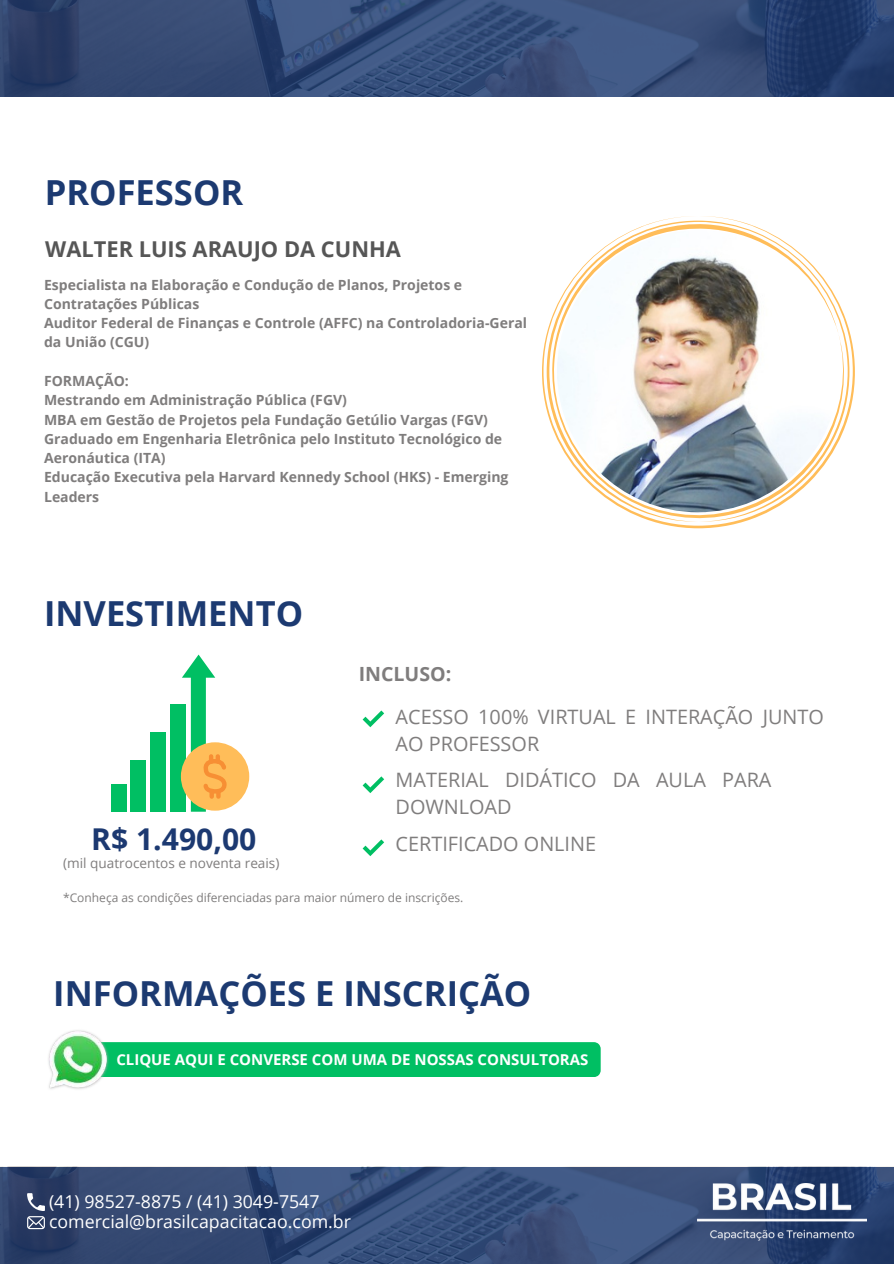
<style>
.page{position:relative;width:894px;height:1264px;background:#fff}
.page>*{position:absolute;margin:0;border:0;box-sizing:border-box;transform-origin:0 0}
.t1{font:700 34.5px "Open Sans";color:#1c3a71}
.t2{font:700 30.15px "Open Sans";color:#1c3971}
.t3{font:700 21.9px "Open Sans";color:#565656}
.t4{font:19.8px/27px "Open Sans";color:#7f7d7d}
.t5{font:700 19.5px "Open Sans";color:#7f7d7d}
.t6{font:17.7px/19.5px "Open Sans";color:#fff}
.t7{font:700 15px "Open Sans";color:#fff}
.t8{font:700 13.95px/19.4px "Open Sans";color:#7f7d7d}
.t9{font:13.65px "Open Sans";color:#7f7d7d}
.t10{font:12px "Open Sans";color:#7f7d7d}
</style>
<div class="page">
<img style="left:0;top:1166px;width:893px;height:97px">
<img style="left:697px;top:1183px;width:169px;height:56px">
<svg style="left:27px;top:1193px;width:18px;height:17px"></svg>
<svg style="left:27px;top:1216px;width:18px;height:13px"></svg>
<img style="left:0;top:0;width:893px;height:97px">
<svg style="left:542px;top:216px;width:312px;height:312px"></svg>
<svg style="left:546px;top:220px;width:303px;height:302px"></svg>
<img style="left:557px;top:230px;width:281px;height:282px;border-radius:50%">
<div style="left:171px;top:704px;width:15px;height:107px;background:#00bf63"></div>
<div style="left:151px;top:732px;width:15px;height:79px;background:#00bf63"></div>
<div style="left:131px;top:760px;width:15px;height:51px;background:#00bf63"></div>
<div style="left:111px;top:784px;width:15px;height:27px;background:#00bf63"></div>
<div style="left:181px;top:742px;width:68px;height:68px;background:#ffbd59;border-radius:50%"></div>
<svg style="left:182px;top:654px;width:47px;height:158px"></svg>
<svg style="left:362px;top:710px;width:22px;height:17px"></svg>
<svg style="left:362px;top:776px;width:22px;height:17px"></svg>
<svg style="left:362px;top:839px;width:22px;height:17px"></svg>
<div style="left:111px;top:1042px;width:489px;height:35px;background:#00bf63"></div>
<img style="left:48px;top:1030px;width:63px;height:59px">
<h1 class="t1" style="left:45px;top:168px;width:200px">PROFESSOR</h1>
<h3 class="t3" style="left:45px;top:233px;width:357px">WALTER LUIS ARAUJO DA CUNHA</h3>
<p class="t8" style="left:44px;top:274px;width:484px">Especialista na Elaboração e Condução de Planos, Projetos e Contratações Públicas<br>Auditor Federal de Finanças e Controle (AFFC) na Controladoria-Geral da União (CGU)</p>
<p class="t8" style="left:44px;top:371px;width:466px">FORMAÇÃO:<br>Mestrando em Administração Pública (FGV)<br>MBA em Gestão de Projetos pela Fundação Getúlio Vargas (FGV)<br>Graduado em Engenharia Eletrônica pelo Instituto Tecnológico de Aeronáutica (ITA)<br>Educação Executiva pela Harvard Kennedy School (HKS) - Emerging Leaders</p>
<h1 class="t1" style="left:44px;top:588px;width:260px">INVESTIMENTO</h1>
<h2 class="t2" style="left:91px;top:817px;width:167px">R$ 1.490,00</h2>
<p class="t9" style="left:63px;top:853px;width:218px">(mil quatrocentos e noventa reais)</p>
<h3 class="t5" style="left:358px;top:660px;width:94px">INCLUSO:</h3>
<h3 class="t4" style="left:395px;top:703px;width:429px">ACESSO 100% VIRTUAL E INTERAÇÃO JUNTO<br>AO PROFESSOR</h3>
<h3 class="t4" style="left:395px;top:766px;width:377px">MATERIAL DIDÁTICO DA AULA PARA<br>DOWNLOAD</h3>
<h3 class="t4" style="left:395px;top:829px;width:202px">CERTIFICADO ONLINE</h3>
<p class="t10" style="left:63px;top:889px;width:401px">*Conheça as condições diferenciadas para maior número de inscrições.</p>
<h1 class="t1" style="left:53px;top:968px;width:479px">INFORMAÇÕES E INSCRIÇÃO</h1>
<p class="t7" style="left:116px;top:1049px;width:473px">CLIQUE AQUI E CONVERSE COM UMA DE NOSSAS CONSULTORAS</p>
<p class="t6" style="left:49px;top:1191px;width:303px">(41) 98527-8875 / (41) 3049-7547 comercial@brasilcapacitacao.com.br</p>
</div>
